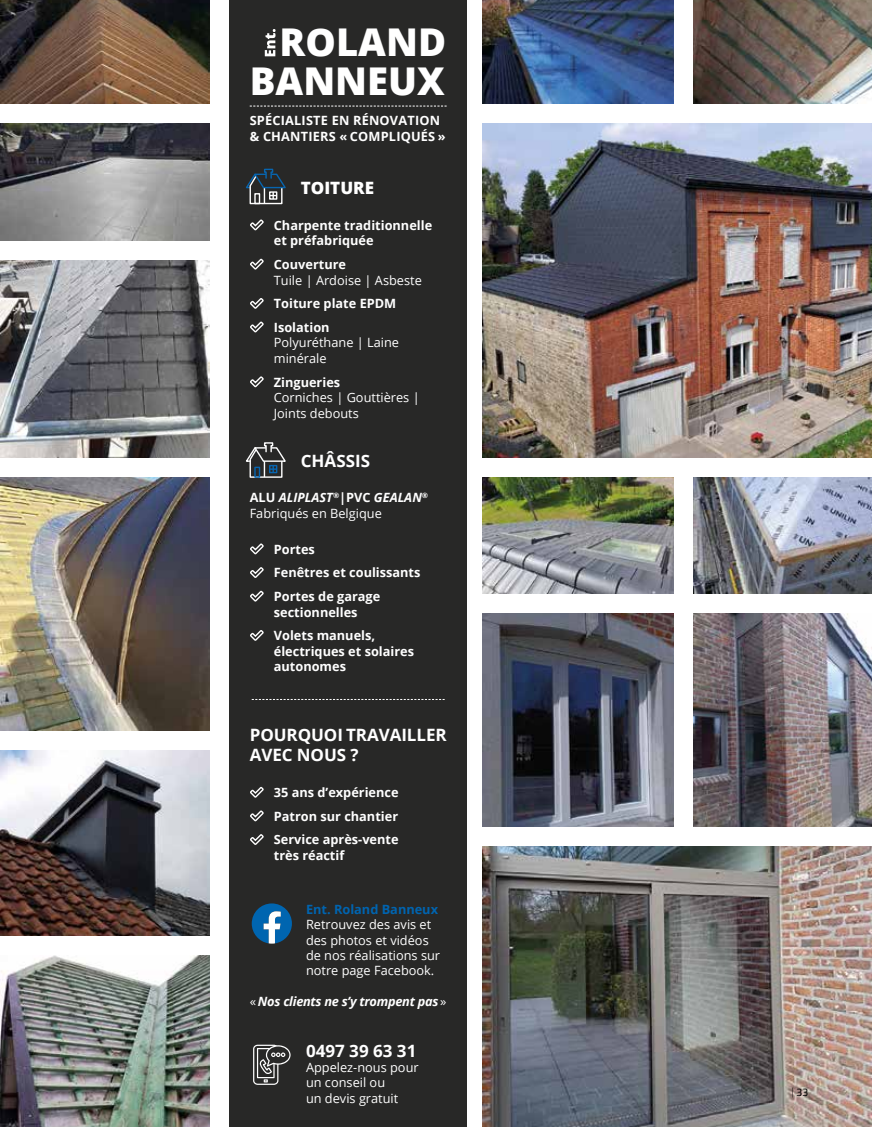
<style>
.page{position:relative;width:872px;height:1127px;background:#fff}
.page>*{position:absolute;margin:0;border:0;box-sizing:border-box;transform-origin:0 0}
.t1{font:800 38.25px/38.2px "Open Sans";color:#fff;text-align:right}
.t2{font:700 16.95px/20.4px "Open Sans";letter-spacing:-.005em;color:#fff}
.t3{font:800 16.95px "Open Sans";color:#fff}
.t4{font:700 12.75px/23.7px "Open Sans";color:#fff}
.t5{font:12.75px/15.3px "Open Sans";color:#fff}
.t6{font:italic 700 12.75px "Open Sans";letter-spacing:-.02em;color:#fff}
.t7{font:700 12.75px "Open Sans";color:#0064b0}
.t8{font:10.5px "Exo 2";color:#000}
.s1{font-weight:700}
.s2{font-weight:700;font-style:italic}
.s3{font-weight:400;font-style:normal}
.s4{font-family:"Linux Libertine G"}
</style>
<div class="page">
<img style="left:1px;top:0;width:208px;height:103px">
<img style="left:694px;top:0;width:178px;height:103px">
<img style="left:483px;top:0;width:190px;height:103px">
<img style="left:1px;top:123px;width:208px;height:117px">
<img style="left:1px;top:260px;width:208px;height:197px">
<img style="left:1px;top:477px;width:208px;height:253px">
<img style="left:483px;top:123px;width:389px;height:334px">
<img style="left:483px;top:477px;width:190px;height:117px">
<img style="left:483px;top:614px;width:190px;height:213px">
<img style="left:694px;top:477px;width:178px;height:117px">
<img style="left:694px;top:614px;width:178px;height:213px">
<img style="left:483px;top:847px;width:389px;height:280px">
<div style="left:230px;top:0;width:237px;height:1127px;background:#282827"></div>
<img style="left:1px;top:955px;width:208px;height:172px">
<img style="left:1px;top:750px;width:208px;height:185px">
<svg style="left:265px;top:29px;width:10px;height:27px"></svg>
<svg style="left:250px;top:106px;width:196px;height:1px"></svg>
<svg style="left:252px;top:699px;width:192px;height:1px"></svg>
<svg style="left:246px;top:168px;width:40px;height:37px"></svg>
<svg style="left:246px;top:442px;width:40px;height:36px"></svg>
<svg style="left:252px;top:903px;width:40px;height:40px"></svg>
<svg style="left:253px;top:1044px;width:37px;height:41px"></svg>
<h1 class="t1" style="left:250px;top:21px;width:198px">ROLAND<br>BANNEUX</h1>
<p class="t4" style="left:250px;top:113px;width:197px;line-height:15.3px">SPÉCIALISTE EN RÉNOVATION &amp; CHANTIERS « COMPLIQUÉS »</p>
<h2 class="t3" style="left:301px;top:175px;width:75px">TOITURE</h2>
<p class="t4" style="left:274px;top:217px;width:160px;line-height:15.6px">Charpente traditionnelle et préfabriquée</p>
<p class="t4" style="left:274px;top:252px;width:74px">Couverture</p>
<p class="t5" style="left:274px;top:272px;width:149px">Tuile | Ardoise | Asbeste</p>
<p class="t4" style="left:274px;top:291px;width:124px">Toiture plate EPDM<br>Isolation</p>
<p class="t5" style="left:274px;top:335px;width:127px">Polyuréthane | Laine minérale</p>
<p class="t4" style="left:274px;top:370px;width:68px">Zingueries</p>
<p class="t5" style="left:274px;top:389px;width:147px">Corniches | Gouttières |<br>Joints debouts</p>
<h2 class="t2" style="left:301px;top:450px;width:71px">CHÂSSIS</h2>
<p class="t5" style="left:250px;top:490px;width:180px"><span class="s1">ALU</span> <span class="s2">ALIPLAST</span><sup>®</sup><span class="s1">|PVC</span> <span class="s2">GEALAN</span><sup>®<br></sup>Fabriqués en Belgique</p>
<p class="t4" style="left:274px;top:537px;width:148px">Portes<br>Fenêtres et coulissants<br>Portes de garage</p>
<p class="t4" style="left:274px;top:600px;width:103px">sectionnelles<br>Volets manuels,</p>
<p class="t4" style="left:274px;top:643px;width:142px;line-height:15.6px">électriques et solaires autonomes</p>
<h2 class="t2" style="left:250px;top:724px;width:198px">POURQUOI TRAVAILLER<br>AVEC NOUS ?</h2>
<p class="t4" style="left:274px;top:780px;width:126px;text-align:justify">35 ans d’expérience Patron sur chantier Service après-vente</p>
<p class="t4" style="left:274px;top:843px;width:72px">très réactif</p>
<p class="t7" style="left:306px;top:900px;width:134px">Ent. Roland Banneux</p>
<p class="t5" style="left:306px;top:916px;width:136px">Retrouvez des avis et des photos et vidéos de nos réalisations sur notre page Facebook.</p>
<p class="t6" style="left:250px;top:992px;width:198px"><span class="s3">«</span> Nos clients ne s’y trompent pas <span class="s3">»</span></p>
<h2 class="t2" style="left:306px;top:1040px;width:112px">0497 39 63 31</h2>
<p class="t5" style="left:306px;top:1059px;width:114px">Appelez-nous pour un conseil ou<br>un devis gratuit</p>
<p class="t8" style="left:791px;top:1086px;width:18px"><span class="s4">|</span> 33</p>
</div>
